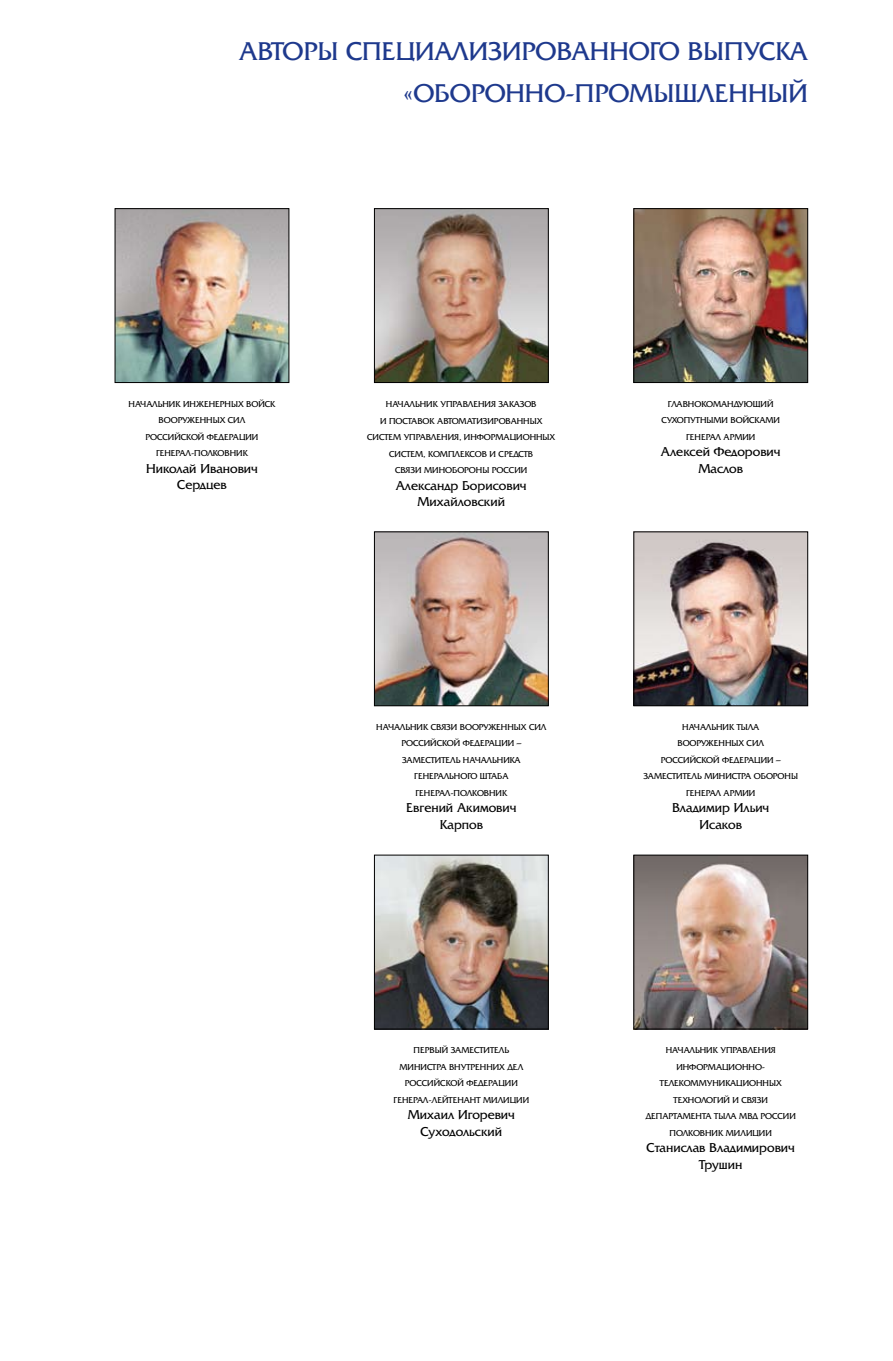
<style>
.page{position:relative;width:893px;height:1361px;background:#fff}
.page>*{position:absolute;margin:0;border:0;box-sizing:border-box;transform-origin:0 0}
.t1{font:27px/42px "AG Friquer";color:#1e398d}
.t2{font:13.5px/16.5px "AG Friquer";color:#000;text-align:center}
.t3{font:9px/16.5px "AG Friquer";color:#000}
</style>
<div class="page">
<img style="left:376px;top:210px;width:171px;height:171px">
<div style="left:374px;top:208px;width:175px;height:175px;border:1px solid #000"></div>
<img style="left:376px;top:533px;width:171px;height:171px">
<div style="left:374px;top:531px;width:175px;height:175px;border:1px solid #000"></div>
<img style="left:636px;top:857px;width:170px;height:170px">
<div style="left:634px;top:855px;width:174px;height:174px;border:1px solid #000"></div>
<img style="left:117px;top:210px;width:170px;height:171px">
<div style="left:115px;top:208px;width:174px;height:175px;border:1px solid #000"></div>
<img style="left:636px;top:210px;width:170px;height:171px">
<div style="left:634px;top:208px;width:174px;height:175px;border:1px solid #000"></div>
<img style="left:376px;top:857px;width:171px;height:170px">
<div style="left:374px;top:855px;width:175px;height:174px;border:1px solid #000"></div>
<img style="left:636px;top:533px;width:170px;height:171px">
<div style="left:634px;top:531px;width:174px;height:175px;border:1px solid #000"></div>
<h1 class="t1" style="left:239px;top:30px;width:161px">АВТОРЫ СПЕЦИ</h1>
<h1 class="t1" style="left:435px;top:30px;width:36px">АЛИЗИР</h1>
<h1 class="t1" style="left:403px;top:30px;width:407px;text-indent:133px">ОВАННОГО ВЫПУСКА «ОБОРОННО-ПРОМЫШЛЕННЫЙ</h1>
<p class="t3" style="left:159px;top:396px;width:117px;text-indent:-30px">Начальник инженерных войск<br>ВООРУЖЕННЫХ</p>
<p class="t3" style="left:228px;top:412px;width:7px">СИЛ</p>
<p class="t3" style="left:145px;top:429px;width:19px">РОССИЙС</p>
<p class="t3" style="left:186px;top:429px;width:34px">КОЙ ФЕДЕР</p>
<p class="t3" style="left:233px;top:429px;width:14px">АЦИИ</p>
<p class="t3" style="left:156px;top:445px;width:64px">генерал-полков</p>
<p class="t3" style="left:230px;top:445px;width:19px">ник</p>
<h2 class="t2" style="left:146px;top:460px;width:113px">Николай Иванович<br>Сердцев</h2>
<p class="t3" style="left:380px;top:396px;width:152px;text-indent:6px">Начальник Уп равления заказов и по ставок</p>
<p class="t3" style="left:437px;top:413px;width:69px">автоматизирова</p>
<p class="t3" style="left:517px;top:413px;width:27px">нных</p>
<p class="t3" style="left:367px;top:429px;width:189px">систем уп равления, информационных</p>
<p class="t3" style="left:389px;top:446px;width:144px">систем, комплексов и средств</p>
<p class="t3" style="left:395px;top:462px;width:116px">связи Минобороны РОССИИ</p>
<h2 class="t2" style="left:396px;top:477px;width:133px">Александр Борисович<br>Михайловский</h2>
<p class="t3" style="left:376px;top:719px;width:172px">Начальник Связи Вооруженных Сил</p>
<p class="t3" style="left:401px;top:735px;width:121px">Российской Федерации –</p>
<p class="t3" style="left:402px;top:752px;width:115px">заместитель начальника</p>
<p class="t3" style="left:414px;top:768px;width:53px">Генерального</p>
<p class="t3" style="left:480px;top:768px;width:28px">штаба</p>
<p class="t3" style="left:415px;top:785px;width:64px">генерал-полков</p>
<p class="t3" style="left:489px;top:785px;width:19px">ник</p>
<h2 class="t2" style="left:406px;top:800px;width:112px">Евгений Акимович<br>Карпов</h2>
<p class="t3" style="left:394px;top:1042px;width:137px;text-align:center">п ервый Заместитель<br>Министра внутренних дел<br>Российской Федерации генерал-лейтенант милиции</p>
<h2 class="t2" style="left:408px;top:1106px;width:109px">Михаил Игоревич<br>Суходольский</h2>
<p class="t3" style="left:668px;top:396px;width:34px">Глав ноко</p>
<p class="t3" style="left:713px;top:396px;width:62px">мандую щий</p>
<p class="t3" style="left:661px;top:412px;width:120px">Сухопутными войсками</p>
<p class="t3" style="left:686px;top:429px;width:71px">генерал армии</p>
<h2 class="t2" style="left:661px;top:444px;width:121px">Алексей Федорович<br>Маслов</h2>
<p class="t3" style="left:643px;top:719px;width:156px;text-align:center">Начальник Тыла<br>Вооруженных Сил<br>Российской Федерации – заместитель Министра обо роны генерал армии</p>
<h2 class="t2" style="left:672px;top:800px;width:99px">Владимир Ильич<br>Исаков</h2>
<p class="t3" style="left:666px;top:1042px;width:111px">Начальник Уп равления</p>
<p class="t3" style="left:676px;top:1058px;width:90px">информационно-</p>
<p class="t3" style="left:660px;top:1075px;width:123px">телекоммуникационных</p>
<p class="t3" style="left:674px;top:1091px;width:96px">технологий и связи</p>
<p class="t3" style="left:646px;top:1108px;width:152px">Департамента тыла МВД России</p>
<p class="t3" style="left:670px;top:1124px;width:26px">полков</p>
<p class="t3" style="left:705px;top:1124px;width:68px">ник милиции</p>
<h2 class="t2" style="left:647px;top:1139px;width:150px">Станислав Владимирович<br>Трушин</h2>
</div>
